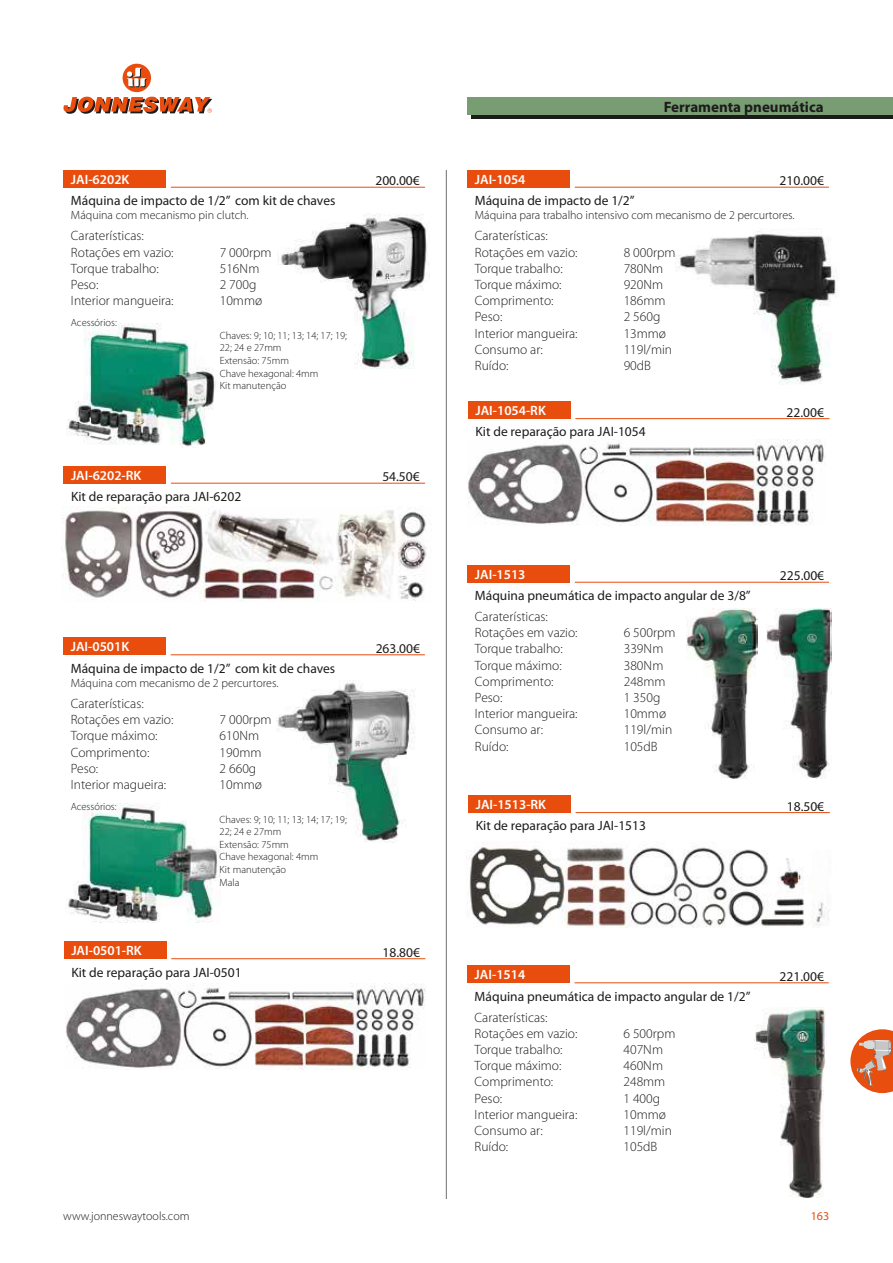
<style>
.page{position:relative;width:893px;height:1263px;background:#fff}
.page>*{position:absolute;margin:0;border:0;box-sizing:border-box;transform-origin:0 0}
.t1{font:700 15px "Myriad Pro";color:#1c1c1b}
.t2{font:300 13.5px/16.2px "Myriad Pro";color:#1c1c1b}
.t3{font:13.5px "Myriad Pro";color:#1c1c1b}
.t4{font:600 13.5px "Myriad Pro";color:#fff}
.t5{font:300 12px "Myriad Pro";color:#1c1c1b}
.t6{font:12px "Myriad Pro";color:#e84d0e}
.t7{font:300 10.5px/12.6px "Myriad Pro";color:#1c1c1b}
</style>
<div class="page">
<div style="left:123px;top:64px;width:28px;height:28px;background:#e84d0e;border-radius:50%"></div>
<svg style="left:63px;top:97px;width:149px;height:17px"></svg>
<svg style="left:127px;top:68px;width:20px;height:19px"></svg>
<div style="left:472px;top:102px;width:421px;height:17px;background:#1c1c1b"></div>
<div style="left:467px;top:98px;width:426px;height:17px;background:#789d73"></div>
<hr style="left:446px;top:170px;width:1px;height:1029px;background:#6f6f6e">
<div style="left:64px;top:170px;width:102px;height:17px;background:#e84d0e"></div>
<hr style="left:171px;top:187px;width:254px;height:1px;background:#e84d0e">
<div style="left:468px;top:170px;width:102px;height:17px;background:#e84d0e"></div>
<hr style="left:575px;top:187px;width:254px;height:1px;background:#e84d0e">
<div style="left:468px;top:402px;width:102px;height:17px;background:#e84d0e"></div>
<hr style="left:575px;top:418px;width:254px;height:1px;background:#e84d0e">
<div style="left:467px;top:966px;width:102px;height:17px;background:#e84d0e"></div>
<hr style="left:574px;top:982px;width:255px;height:1px;background:#e84d0e">
<div style="left:469px;top:795px;width:102px;height:17px;background:#e84d0e"></div>
<hr style="left:576px;top:812px;width:254px;height:1px;background:#e84d0e">
<div style="left:468px;top:565px;width:102px;height:17px;background:#e84d0e"></div>
<hr style="left:575px;top:582px;width:254px;height:1px;background:#e84d0e">
<div style="left:64px;top:638px;width:102px;height:17px;background:#e84d0e"></div>
<hr style="left:171px;top:654px;width:254px;height:1px;background:#e84d0e">
<div style="left:64px;top:942px;width:102px;height:17px;background:#e84d0e"></div>
<hr style="left:171px;top:958px;width:254px;height:1px;background:#e84d0e">
<div style="left:64px;top:466px;width:102px;height:17px;background:#e84d0e"></div>
<hr style="left:171px;top:483px;width:254px;height:1px;background:#e84d0e">
<svg style="left:850px;top:1029px;width:43px;height:64px"></svg>
<img style="left:277px;top:213px;width:153px;height:156px">
<img style="left:68px;top:324px;width:148px;height:124px">
<img style="left:277px;top:681px;width:138px;height:161px">
<img style="left:67px;top:803px;width:153px;height:120px">
<img style="left:676px;top:231px;width:161px;height:154px">
<img style="left:467px;top:440px;width:358px;height:85px">
<img style="left:754px;top:1007px;width:72px;height:191px">
<img style="left:61px;top:506px;width:366px;height:95px">
<img style="left:65px;top:983px;width:361px;height:86px">
<img style="left:766px;top:608px;width:65px;height:170px">
<img style="left:687px;top:608px;width:70px;height:170px">
<img style="left:466px;top:843px;width:363px;height:85px">
<p class="t1" style="left:664px;top:98px;width:162px">Ferramenta pneumática</p>
<p class="t4" style="left:71px;top:171px;width:60px">JAI-6202K</p>
<p class="t4" style="left:475px;top:171px;width:52px">JAI-1054</p>
<p class="t3" style="left:375px;top:173px;width:46px">200.00€</p>
<p class="t3" style="left:780px;top:173px;width:46px">210.00€</p>
<p class="t3" style="left:71px;top:192px;width:266px">Máquina de impacto de 1/2” com kit de chaves</p>
<p class="t5" style="left:71px;top:209px;width:179px">Máquina com mecanismo pin clutch.</p>
<p class="t2" style="left:71px;top:228px;width:104px">Caraterísticas:<br>Rotações em vazio:</p>
<p class="t2" style="left:220px;top:244px;width:53px">7 000rpm</p>
<p class="t2" style="left:71px;top:260px;width:89px">Torque trabalho:</p>
<p class="t2" style="left:220px;top:260px;width:41px">516Nm</p>
<p class="t2" style="left:71px;top:277px;width:29px">Peso:</p>
<p class="t2" style="left:220px;top:277px;width:38px">2 700g</p>
<p class="t2" style="left:71px;top:293px;width:104px">Interior mangueira:</p>
<p class="t2" style="left:220px;top:293px;width:44px">10mmø</p>
<p class="t7" style="left:71px;top:317px;width:47px">Acessórios:</p>
<p class="t7" style="left:220px;top:329px;width:129px">Chaves: 9; 10; 11; 13; 14; 17; 19;<br>22; 24 e 27mm<br>Extensão: 75mm<br>Chave hexagonal: 4mm<br>Kit manutenção</p>
<p class="t4" style="left:71px;top:467px;width:72px">JAI-6202-RK</p>
<p class="t3" style="left:71px;top:488px;width:172px">Kit de reparação para JAI-6202</p>
<p class="t3" style="left:382px;top:469px;width:39px">54.50€</p>
<p class="t4" style="left:71px;top:638px;width:60px">JAI-0501K</p>
<p class="t3" style="left:71px;top:660px;width:266px">Máquina de impacto de 1/2” com kit de chaves</p>
<p class="t5" style="left:71px;top:676px;width:209px">Máquina com mecanismo de 2 percurtores.</p>
<p class="t2" style="left:71px;top:696px;width:104px">Caraterísticas:<br>Rotações em vazio:</p>
<p class="t2" style="left:220px;top:712px;width:53px">7 000rpm</p>
<p class="t2" style="left:71px;top:728px;width:88px">Torque máximo:</p>
<p class="t2" style="left:220px;top:728px;width:41px">610Nm</p>
<p class="t2" style="left:71px;top:744px;width:80px">Comprimento:</p>
<p class="t2" style="left:220px;top:744px;width:43px">190mm</p>
<p class="t2" style="left:71px;top:760px;width:29px">Peso:</p>
<p class="t2" style="left:220px;top:760px;width:38px">2 660g</p>
<p class="t2" style="left:71px;top:777px;width:97px">Interior magueira:</p>
<p class="t2" style="left:220px;top:777px;width:44px">10mmø</p>
<p class="t7" style="left:71px;top:800px;width:47px">Acessórios:</p>
<p class="t7" style="left:220px;top:813px;width:129px">Chaves: 9; 10; 11; 13; 14; 17; 19;<br>22; 24 e 27mm<br>Extensão: 75mm<br>Chave hexagonal: 4mm<br>Kit manutenção<br>Mala</p>
<p class="t4" style="left:71px;top:942px;width:72px">JAI-0501-RK</p>
<p class="t3" style="left:71px;top:964px;width:172px">Kit de reparação para JAI-0501</p>
<p class="t3" style="left:376px;top:640px;width:46px">263.00€</p>
<p class="t3" style="left:383px;top:944px;width:39px">18.80€</p>
<p class="t3" style="left:475px;top:192px;width:161px">Máquina de impacto de 1/2”</p>
<p class="t5" style="left:475px;top:209px;width:321px">Máquina para trabalho intensivo com mecanismo de 2 percurtores.</p>
<p class="t2" style="left:475px;top:228px;width:104px">Caraterísticas:<br>Rotações em vazio:</p>
<p class="t2" style="left:624px;top:244px;width:53px">8 000rpm</p>
<p class="t2" style="left:475px;top:260px;width:89px">Torque trabalho:</p>
<p class="t2" style="left:624px;top:260px;width:41px">780Nm</p>
<p class="t2" style="left:475px;top:277px;width:88px">Torque máximo:</p>
<p class="t2" style="left:624px;top:277px;width:41px">920Nm</p>
<p class="t2" style="left:475px;top:293px;width:80px">Comprimento:</p>
<p class="t2" style="left:624px;top:293px;width:43px">186mm</p>
<p class="t2" style="left:475px;top:309px;width:29px">Peso:</p>
<p class="t2" style="left:624px;top:309px;width:38px">2 560g</p>
<p class="t2" style="left:475px;top:325px;width:104px">Interior mangueira:</p>
<p class="t2" style="left:624px;top:325px;width:44px">13mmø</p>
<p class="t2" style="left:475px;top:341px;width:70px">Consumo ar:</p>
<p class="t2" style="left:624px;top:341px;width:50px">119l/min</p>
<p class="t2" style="left:475px;top:358px;width:35px">Ruído:</p>
<p class="t2" style="left:624px;top:358px;width:29px">90dB</p>
<p class="t4" style="left:475px;top:402px;width:72px">JAI-1054-RK</p>
<p class="t3" style="left:475px;top:424px;width:172px">Kit de reparação para JAI-1054</p>
<p class="t3" style="left:786px;top:404px;width:39px">22.00€</p>
<p class="t4" style="left:475px;top:566px;width:52px">JAI-1513</p>
<p class="t3" style="left:475px;top:587px;width:277px">Máquina pneumática de impacto angular de 3/8”</p>
<p class="t2" style="left:475px;top:609px;width:104px">Caraterísticas:<br>Rotações em vazio:</p>
<p class="t2" style="left:624px;top:625px;width:53px">6 500rpm</p>
<p class="t2" style="left:475px;top:641px;width:89px">Torque trabalho:</p>
<p class="t2" style="left:624px;top:641px;width:41px">339Nm</p>
<p class="t2" style="left:475px;top:657px;width:88px">Torque máximo:</p>
<p class="t2" style="left:624px;top:657px;width:41px">380Nm</p>
<p class="t2" style="left:475px;top:673px;width:80px">Comprimento:</p>
<p class="t2" style="left:624px;top:673px;width:43px">248mm</p>
<p class="t2" style="left:475px;top:690px;width:29px">Peso:</p>
<p class="t2" style="left:624px;top:690px;width:38px">1 350g</p>
<p class="t2" style="left:475px;top:706px;width:104px">Interior mangueira:</p>
<p class="t2" style="left:624px;top:706px;width:44px">10mmø</p>
<p class="t2" style="left:475px;top:722px;width:70px">Consumo ar:</p>
<p class="t2" style="left:624px;top:722px;width:50px">119l/min</p>
<p class="t2" style="left:475px;top:738px;width:35px">Ruído:</p>
<p class="t2" style="left:624px;top:738px;width:35px">105dB</p>
<p class="t4" style="left:476px;top:796px;width:72px">JAI-1513-RK</p>
<p class="t3" style="left:476px;top:817px;width:172px">Kit de reparação para JAI-1513</p>
<p class="t3" style="left:780px;top:568px;width:46px">225.00€</p>
<p class="t3" style="left:787px;top:798px;width:39px">18.50€</p>
<p class="t4" style="left:475px;top:966px;width:52px">JAI-1514</p>
<p class="t3" style="left:475px;top:988px;width:277px">Máquina pneumática de impacto angular de 1/2”</p>
<p class="t2" style="left:475px;top:1009px;width:104px">Caraterísticas:<br>Rotações em vazio:</p>
<p class="t2" style="left:623px;top:1025px;width:53px">6 500rpm</p>
<p class="t2" style="left:475px;top:1042px;width:89px">Torque trabalho:</p>
<p class="t2" style="left:623px;top:1042px;width:41px">407Nm</p>
<p class="t2" style="left:475px;top:1058px;width:88px">Torque máximo:</p>
<p class="t2" style="left:623px;top:1058px;width:41px">460Nm</p>
<p class="t2" style="left:475px;top:1074px;width:80px">Comprimento:</p>
<p class="t2" style="left:623px;top:1074px;width:43px">248mm</p>
<p class="t2" style="left:475px;top:1090px;width:29px">Peso:</p>
<p class="t2" style="left:623px;top:1090px;width:38px">1 400g</p>
<p class="t2" style="left:475px;top:1106px;width:104px">Interior mangueira:</p>
<p class="t2" style="left:623px;top:1106px;width:44px">10mmø</p>
<p class="t2" style="left:475px;top:1123px;width:70px">Consumo ar:</p>
<p class="t2" style="left:623px;top:1123px;width:50px">119l/min</p>
<p class="t2" style="left:475px;top:1139px;width:35px">Ruído:</p>
<p class="t2" style="left:623px;top:1139px;width:35px">105dB</p>
<p class="t3" style="left:780px;top:968px;width:46px">221.00€</p>
<p class="t5" style="left:63px;top:1210px;width:128px">www.jonneswaytools.com</p>
<p class="t6" style="left:811px;top:1209px;width:20px">163</p>
</div>
